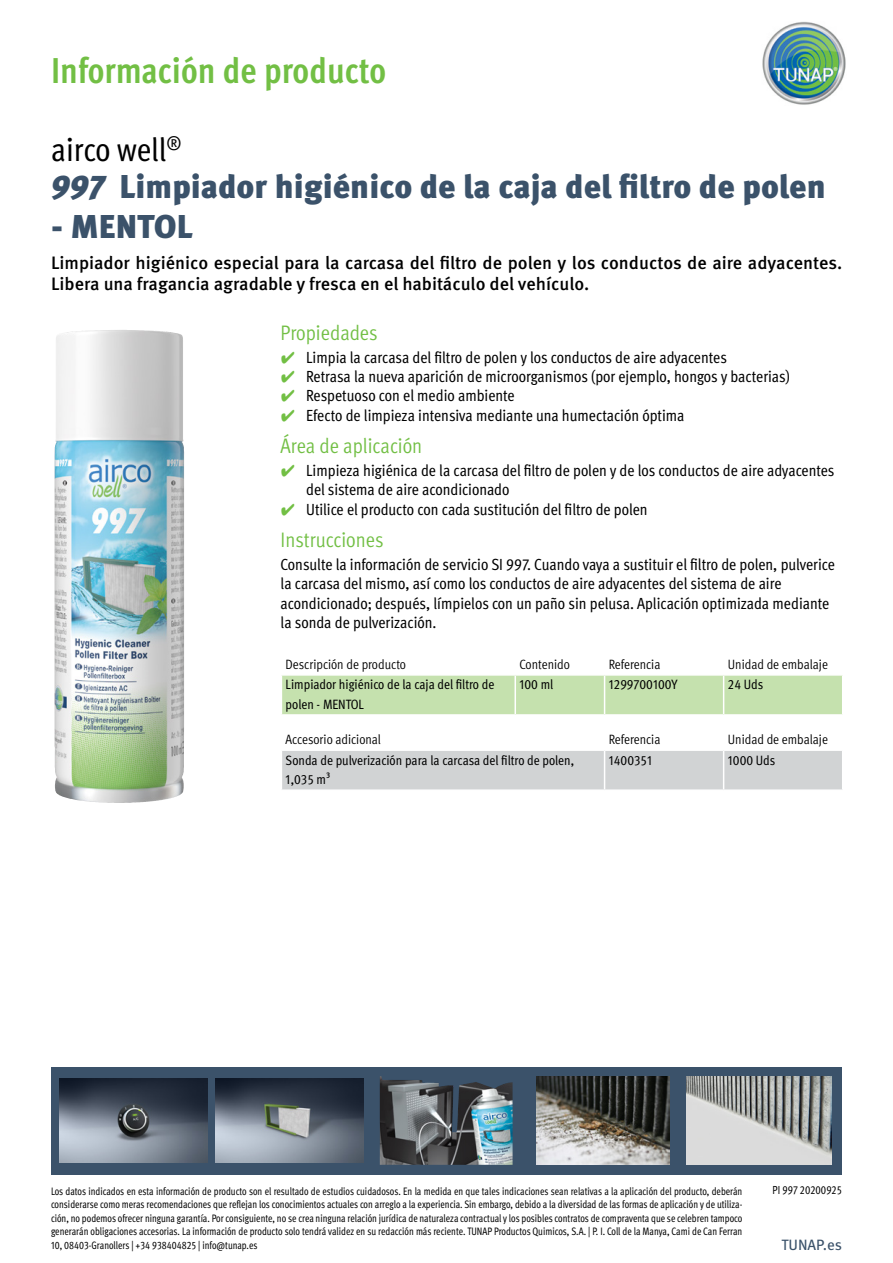
<style>
.page{position:relative;width:893px;height:1263px;background:#fff}
.page>*{position:absolute;margin:0;border:0;box-sizing:border-box;transform-origin:0 0}
.t1{font:700 condensed 36px "Meta Pro";color:#72bf44}
.t2{font:900 33px "Meta Pro";color:#3b526a}
.t3{font:condensed 33px "Meta Pro";letter-spacing:-.005em;color:#000}
.t4{font:condensed 21px "Meta Pro";color:#72bf44}
.t5{font:500 18px/21.6px "Meta Pro";color:#000}
.t6{font:condensed 16.2px/19px "Meta Pro";color:#000}
.t7{font:15px "Meta Pro";color:#3b526a}
.t8{font:condensed 13.5px/19.2px "Meta Pro";color:#000}
.t9{font:condensed 13.5px "Meta Pro";color:#000}
.t10{font:condensed 11.7px "Meta Pro";color:#000;scale:.92 1}
.t11{font:condensed 10.8px/13.5px "Meta Pro";color:#000;text-align:justify;scale:.92 1}
.s1{font-style:italic}
.s2{font-family:"Wuerth Global";font-stretch:normal;color:#72bf44}
</style>
<div class="page">
<img style="left:762px;top:21px;width:84px;height:84px">
<div style="left:51px;top:1068px;width:790px;height:107px;background:#3b526a"></div>
<img style="left:59px;top:1079px;width:148px;height:83px">
<img style="left:216px;top:1079px;width:148px;height:83px">
<img style="left:380px;top:1076px;width:133px;height:89px">
<img style="left:536px;top:1076px;width:133px;height:89px">
<img style="left:686px;top:1076px;width:146px;height:89px">
<img style="left:55px;top:330px;width:129px;height:473px">
<div style="left:282px;top:676px;width:560px;height:38px;background:#c5e1ae"></div>
<hr style="left:514px;top:676px;width:2px;height:38px;background:#fff">
<hr style="left:604px;top:676px;width:1px;height:38px;background:#fff">
<hr style="left:723px;top:676px;width:1px;height:38px;background:#fff">
<div style="left:282px;top:751px;width:560px;height:38px;background:#d1d3d4"></div>
<hr style="left:604px;top:751px;width:1px;height:38px;background:#fff">
<hr style="left:723px;top:751px;width:1px;height:38px;background:#fff">
<h1 class="t1" style="left:51px;top:43px;width:337px">Información de producto</h1>
<h2 class="t3" style="left:51px;top:125px;width:132px">airco well<sup>®</sup></h2>
<h2 class="t2" style="left:51px;top:161px;width:776px"><span class="s1">997</span> Limpiador higiénico de la caja del filtro de polen</h2>
<h2 class="t2" style="left:51px;top:200px;width:143px">- MENTOL</h2>
<h3 class="t5" style="left:51px;top:250px;width:793px">Limpiador higiénico especial para la carcasa del filtro de polen y los conductos de aire adyacentes.<br>Libera una fragancia agradable y fresca en el habitáculo del vehículo.</h3>
<h3 class="t4" style="left:281px;top:317px;width:99px">Propiedades</h3>
<h3 class="t6" style="left:281px;top:347px;width:448px"><span class="s2">✔</span> Limpia la carcasa del filtro de polen y los conductos de aire adyacentes</h3>
<h3 class="t6" style="left:281px;top:366px;width:511px"><span class="s2">✔</span> Retrasa la nueva aparición de microorganismos (por ejemplo, hongos y bacterias)</h3>
<h3 class="t6" style="left:281px;top:385px;width:236px"><span class="s2">✔</span> Respetuoso con el medio ambiente</h3>
<h3 class="t6" style="left:281px;top:404px;width:405px"><span class="s2">✔</span> Efecto de limpieza intensiva mediante una humectación óptima</h3>
<h3 class="t4" style="left:281px;top:430px;width:143px">Área de aplicación</h3>
<h3 class="t6" style="left:306px;top:460px;width:530px;text-indent:-26px"><span class="s2">✔</span> Limpieza higiénica de la carcasa del filtro de polen y de los conductos de aire adyacentes del sistema de aire acondicionado</h3>
<h3 class="t6" style="left:281px;top:498px;width:369px"><span class="s2">✔</span> Utilice el producto con cada sustitución del filtro de polen</h3>
<h3 class="t4" style="left:281px;top:524px;width:104px">Instrucciones</h3>
<p class="t6" style="left:281px;top:554px;width:556px">Consulte la información de servicio SI 997. Cuando vaya a sustituir el filtro de polen, pulverice la carcasa del mismo, así como los conductos de aire adyacentes del sistema de aire acondicionado; después, límpielos con un paño sin pelusa. Aplicación optimizada mediante la sonda de pulverización.</p>
<p class="t9" style="left:286px;top:654px;width:122px">Descripción de producto</p>
<p class="t9" style="left:519px;top:654px;width:52px">Contenido</p>
<p class="t9" style="left:609px;top:654px;width:53px">Referencia</p>
<p class="t9" style="left:728px;top:654px;width:102px">Unidad de embalaje</p>
<p class="t8" style="left:286px;top:674px;width:210px">Limpiador higiénico de la caja del filtro de polen - MENTOL</p>
<p class="t8" style="left:519px;top:674px;width:35px">100 ml</p>
<p class="t8" style="left:609px;top:674px;width:70px">1299700100Y</p>
<p class="t8" style="left:728px;top:674px;width:37px">24 Uds</p>
<p class="t9" style="left:286px;top:729px;width:97px">Accesorio adicional</p>
<p class="t9" style="left:609px;top:729px;width:53px">Referencia</p>
<p class="t9" style="left:728px;top:729px;width:102px">Unidad de embalaje</p>
<p class="t8" style="left:286px;top:749px;width:290px">Sonda de pulverización para la carcasa del filtro de polen,<br>1,035 m³</p>
<p class="t8" style="left:609px;top:749px;width:45px">1400351</p>
<p class="t8" style="left:728px;top:749px;width:49px">1000 Uds</p>
<p class="t11" style="left:51px;top:1183px;width:753px">Los datos indicados en esta información de producto son el resultado de estudios cuidadosos. En la medida en que tales indicaciones sean relativas a la aplicación del producto, deberán considerarse como meras recomendaciones que reflejan los conocimientos actuales con arreglo a la experiencia. Sin embargo, debido a la diversidad de las formas de aplicación y de utiliza&shy;ción, no podemos ofrecer ninguna garantía. Por consiguiente, no se crea ninguna relación jurídica de naturaleza contractual y los posibles contratos de compraventa que se celebren tampoco generarán obligaciones accesorias. La información de producto solo tendrá validez en su redacción más reciente. TUNAP Productos Quimicos, S.A. | P. I. Coll de la Manya, Cami de Can Ferran 10, 08403-Granollers | +34 938404825 | info@tunap.es</p>
<p class="t10" style="left:773px;top:1181px;width:77px">PI 997 20200925</p>
<h3 class="t7" style="left:781px;top:1233px;width:62px">TUNAP.es</h3>
</div>
